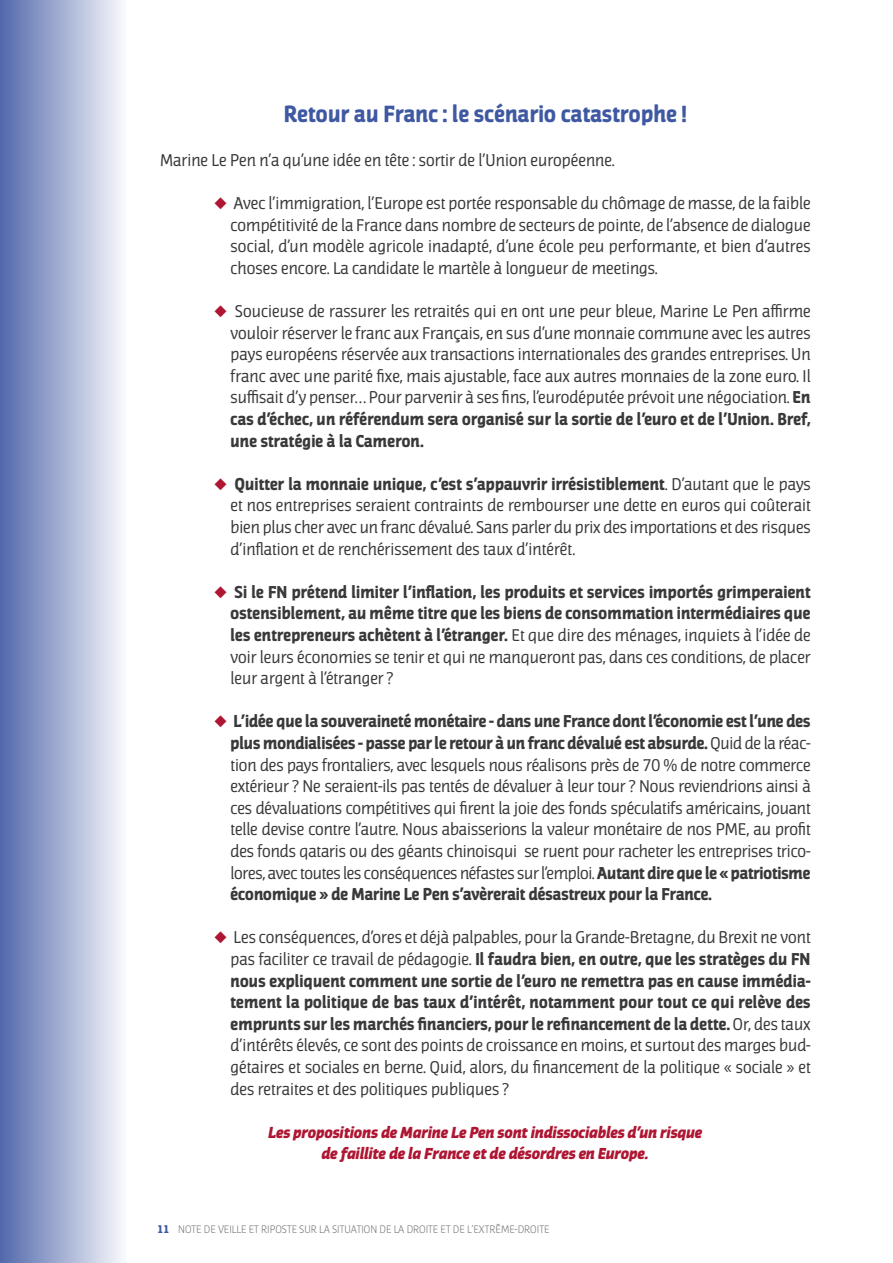
<style>
.page{position:relative;width:893px;height:1263px;background:#fff}
.page>*{position:absolute;margin:0;border:0;box-sizing:border-box;transform-origin:0 0}
.t1{font:700 22.5px "Jaures";letter-spacing:.005em;color:#3f58a2}
.t2{font:16.5px/21.6px "Jaures";letter-spacing:.005em;color:#39383a;text-align:justify}
.t3{font:700 16.5px/21.6px "Jaures";letter-spacing:.005em;color:#39383a;text-align:justify}
.t4{font:italic 900 15px/21.6px "Jaures";letter-spacing:.005em;color:#ae1632;text-align:center}
.t5{font:300 10.5px "Jaures";letter-spacing:.005em;color:#747475}
.s1{color:#ae1632}
.s2{font-weight:700}
.s3{font-weight:400}
.s4{font-weight:900;color:#3f58a2}
</style>
<div class="page">
<div style="left:0;top:0;width:127px;height:1263px;background:linear-gradient(to right,#5168ab,#fbfcfd)"></div>
<h1 class="t1" style="left:284px;top:102px;width:404px">Retour au Franc : le scénario catastrophe !</h1>
<p class="t2" style="left:160px;top:149px;width:456px">Marine Le Pen n’a qu’une idée en tête : sortir de l’Union européenne.</p>
<p class="t2" style="left:231px;top:192px;width:582px;text-indent:-16px"><span class="s1">◆</span> Avec l’immigration, l’Europe est portée responsable du chômage de masse, de la faible compétitivité de la France dans nombre de secteurs de pointe, de l’absence de dialogue social, d’un modèle agricole inadapté, d’une école peu performante, et bien d’autres choses encore. La candidate le martèle à longueur de meetings.</p>
<p class="t2" style="left:231px;top:300px;width:582px;text-indent:-17px"><span class="s1">◆</span> Soucieuse de rassurer les retraités qui en ont une peur bleue, Marine Le Pen affirme vouloir réserver le franc aux Français, en sus d’une monnaie commune avec les autres pays européens réservée aux transactions internationales des grandes entreprises. Un franc avec une parité fixe, mais ajustable, face aux autres monnaies de la zone euro. Il suffisait d’y penser… Pour parvenir à ses fins, l’eurodéputée prévoit une négociation. <span class="s2">En cas d’échec, un référendum sera organisé sur la sortie de l’euro et de l’Union. Bref, une stratégie à la Cameron.</span></p>
<p class="t2" style="left:231px;top:473px;width:582px;text-indent:-17px"><span class="s1">◆</span> <span class="s2">Quitter la monnaie unique, c’est s’appauvrir irrésistiblement</span>. D’autant que le pays et nos entreprises seraient contraints de rembourser une dette en euros qui coûterait bien plus cher avec un franc dévalué. Sans parler du prix des importations et des risques d’inflation et de renchérissement des taux d’intérêt.</p>
<p class="t3" style="left:231px;top:581px;width:582px;text-indent:-16px"><span class="s1">◆</span> Si le FN prétend limiter l’inflation, les produits et services importés grimperaient ostensiblement, au même titre que les biens de consommation intermédiaires que les entrepreneurs achètent à l’étranger. <span class="s3">Et que dire des ménages, inquiets à l’idée de voir leurs économies se tenir et qui ne manqueront pas, dans ces conditions, de placer leur argent à l’étranger ?</span></p>
<p class="t2" style="left:231px;top:711px;width:582px;text-indent:-16px"><span class="s1">◆</span> <span class="s2">L’idée que la souveraineté monétaire - dans une France dont l’économie est l’une des plus mondialisées - passe par le retour à un franc dévalué est absurde.</span> Quid de la réac&shy;tion des pays frontaliers, avec lesquels nous réalisons près de 70 % de notre commerce extérieur ? Ne seraient-ils pas tentés de dévaluer à leur tour ? Nous reviendrions ainsi à ces dévaluations compétitives qui firent la joie des fonds spéculatifs américains, jouant telle devise contre l’autre. Nous abaisserions la valeur monétaire de nos PME, au profit des fonds qataris ou des géants chinoisqui se ruent pour racheter les entreprises trico&shy;lores, avec toutes les conséquences néfastes sur l’emploi. <span class="s2">Autant dire que le « patriotisme économique » de Marine Le Pen s’avèrerait désastreux pour la France.</span></p>
<p class="t2" style="left:231px;top:927px;width:582px;text-indent:-16px"><span class="s1">◆</span> Les conséquences, d’ores et déjà palpables, pour la Grande-Bretagne, du Brexit ne vont pas faciliter ce travail de pédagogie. <span class="s2">Il faudra bien, en outre, que les stratèges du FN nous expliquent comment une sortie de l’euro ne remettra pas en cause immédia&shy;tement la politique de bas taux d’intérêt, notamment pour tout ce qui relève des emprunts sur les marchés financiers, pour le refinancement de la dette.</span> Or, des taux d’intérêts élevés, ce sont des points de croissance en moins, et surtout des marges bud&shy;gétaires et sociales en berne. Quid, alors, du financement de la politique « sociale » et des retraites et des politiques publiques ?</p>
<p class="t4" style="left:268px;top:1122px;width:435px">Les propositions de Marine Le Pen sont indissociables d’un risque de faillite de la France et de désordres en Europe.</p>
<p class="t5" style="left:157px;top:1223px;width:394px"><span class="s4">11</span> NOTE DE VEILLE ET RIPOSTE SUR LA SITUATION DE LA DROITE ET DE L’EXTRÊME-DROITE</p>
</div>
